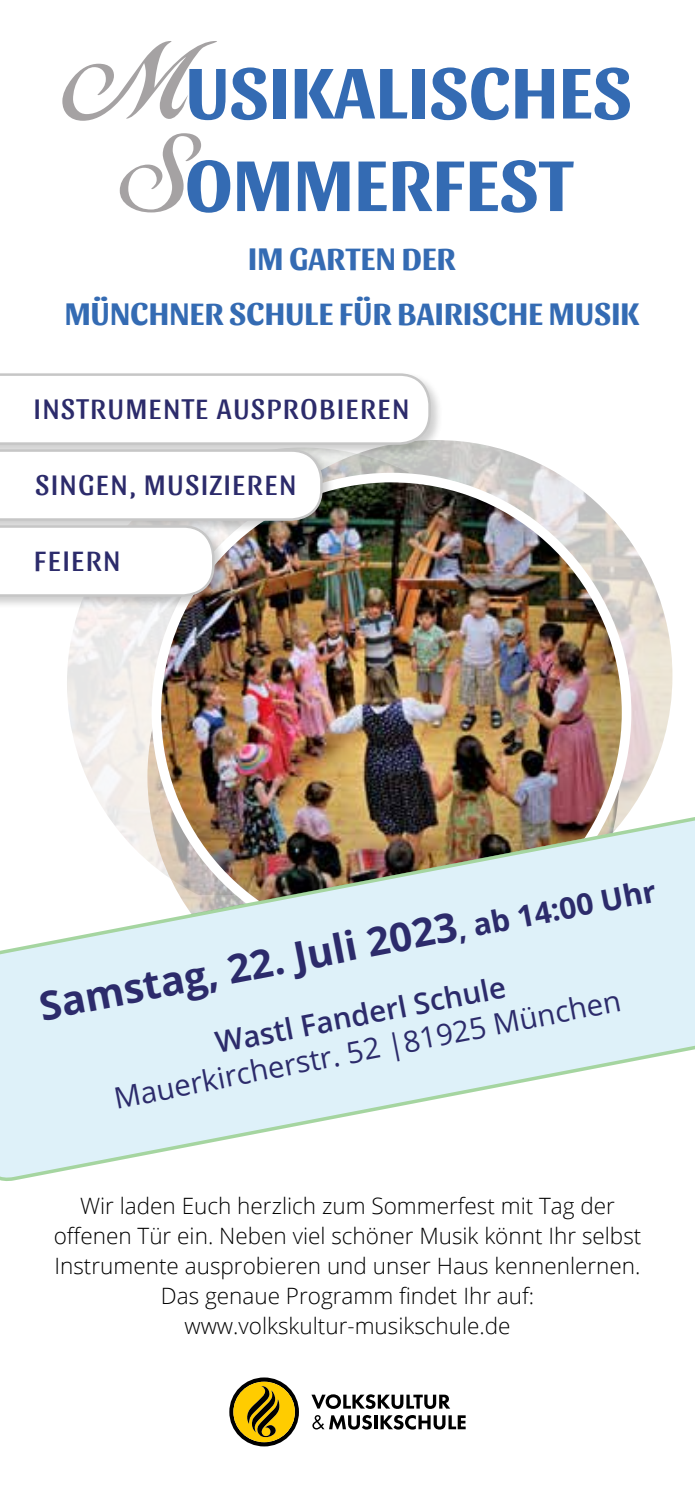
<style>
.page{position:relative;width:695px;height:1489px;background:#fff}
.page>*{position:absolute;margin:0;border:0;box-sizing:border-box;transform-origin:0 0}
.t1{font:700 75px/92.5px "Sansita";letter-spacing:.01em;color:#346bb3;text-align:center}
.t2{font:700 40px "Open Sans";color:#2c2b6b}
.t3{font:700 32.5px "Sansita";letter-spacing:.01em;color:#346bb3}
.t4{font:29.5px "Sansita";letter-spacing:.06em;color:#2c2b6b}
.t5{font:29.5px "Open Sans";color:#2c2b6b}
.t6{font:600 29.5px "Open Sans";color:#2c2b6b}
.t7{font:300 22.5px/30px "Open Sans";color:#000;text-align:center}
.s1{font-family:"Mangrio Aziz Point PJG";font-weight:400;font-size:102.5px;color:#a5a2a3}
.s2{font-size:29.5px}
.s3{font-size:30px}
</style>
<div class="page">
<img style="left:432px;top:440px;width:240px;height:367px">
<img style="left:156px;top:477px;width:470px;height:330px">
<div style="left:0;top:370px;width:443px;height:87px;background:#000;opacity:.2"></div>
<div style="left:0;top:522px;width:227px;height:87px;background:#000;opacity:.2"></div>
<img style="left:0;top:372px;width:432px;height:226px">
<svg style="left:0;top:809px;width:694px;height:372px"></svg>
<svg style="left:311px;top:1394px;width:139px;height:14px"></svg>
<svg style="left:312px;top:1415px;width:60px;height:14px"></svg>
<hr style="left:374px;top:1415px;width:3px;height:14px;background:#000">
<svg style="left:380px;top:1415px;width:85px;height:14px"></svg>
<svg style="left:229px;top:1377px;width:70px;height:69px"></svg>
<h1 class="t1" style="left:61px;top:47px;width:572px"><span class="s1">M</span>USIKALISCHES<br><span class="s1">S</span>OMMERFEST</h1>
<h3 class="t3" style="left:248px;top:240px;width:209px">IM GARTEN DER</h3>
<h3 class="t3" style="left:65px;top:295px;width:576px">MÜNCHNER SCHULE FÜR BAIRISCHE MUSIK</h3>
<h3 class="t4" style="left:34px;top:391px;width:377px">INSTRUMENTE AUSPROBIEREN</h3>
<h3 class="t4" style="left:35px;top:467px;width:262px">SINGEN, MUSIZIEREN</h3>
<h3 class="t4" style="left:34px;top:543px;width:88px">FEIERN</h3>
<h2 class="t2" style="left:34px;top:978px;width:628px;rotate:-11deg">Samstag, 22. Juli 2023<span class="s2">,</span> <span class="s3">ab 14:00 Uhr</span></h2>
<h3 class="t6" style="left:212px;top:1022px;width:296px;rotate:-11deg">Wastl Fanderl Schule</h3>
<h3 class="t5" style="left:110px;top:1078px;width:517px;rotate:-11deg">Mauerkircherstr. 52 |81925 München</h3>
<p class="t7" style="left:54px;top:1190px;width:589px">Wir laden Euch herzlich zum Sommerfest mit Tag der offenen Tür ein. Neben viel schöner Musik könnt Ihr selbst Instrumente ausprobieren und unser Haus kennenlernen.<br>Das genaue Programm findet Ihr auf: www.volkskultur-musikschule.de</p>
</div>
